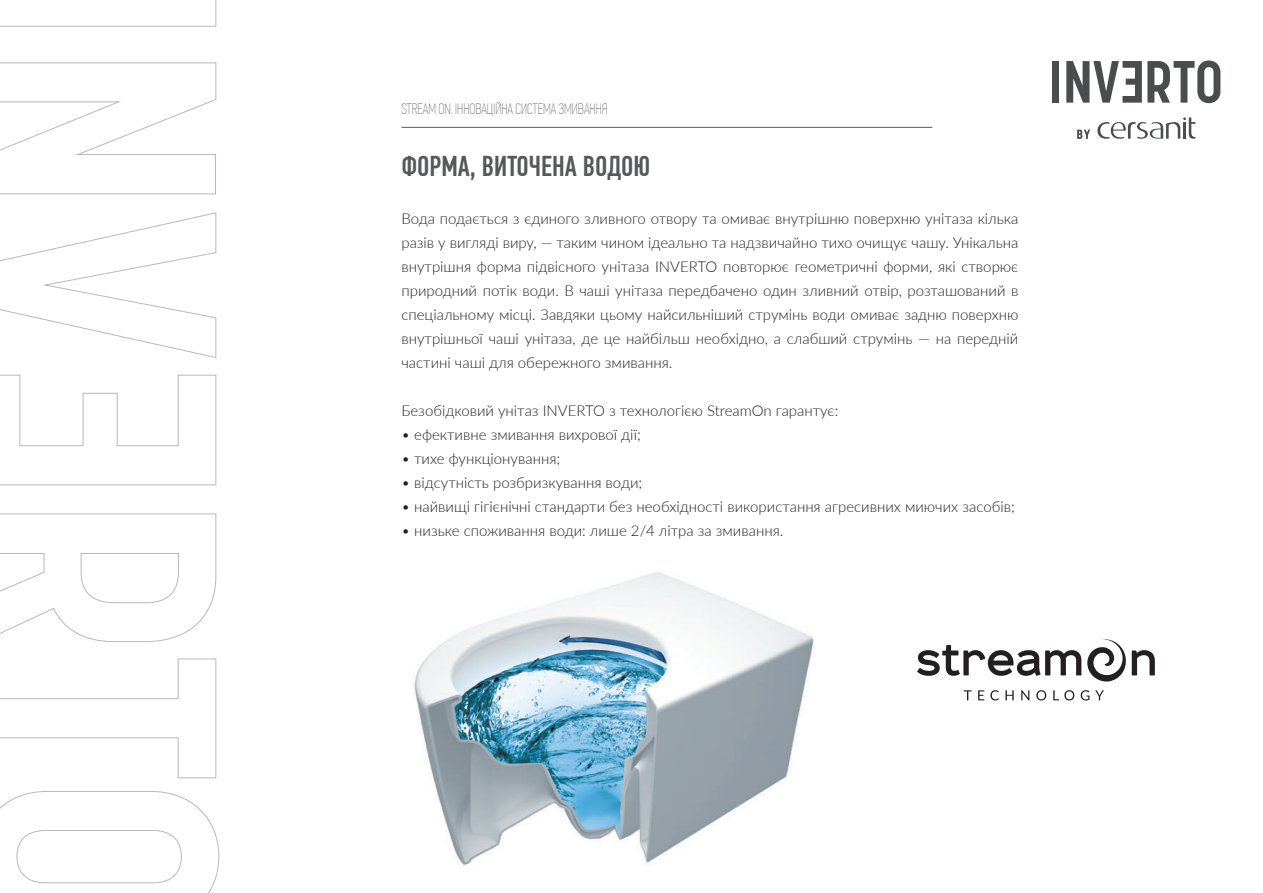
<style>
.page{position:relative;width:1263px;height:893px;background:#fff}
.page>*{position:absolute;margin:0;border:0;box-sizing:border-box;transform-origin:0 0}
.t1{font:500 28.65px "PF Din Text Comp Pro";color:#57585a}
.t2{font:300 15px/24px "Lato";color:#231f20;text-align:justify}
.t3{font:15px "PF Din Text Comp Pro X Thin";color:#57585a}
</style>
<div class="page">
<img style="left:413px;top:572px;width:401px;height:294px">
<svg style="left:0;top:0;width:216px;height:26px"></svg>
<svg style="left:0;top:62px;width:216px;height:132px"></svg>
<svg style="left:0;top:212px;width:216px;height:146px"></svg>
<svg style="left:0;top:375px;width:216px;height:110px"></svg>
<svg style="left:0;top:513px;width:216px;height:129px"></svg>
<svg style="left:0;top:658px;width:216px;height:120px"></svg>
<svg style="left:0;top:791px;width:219px;height:102px"></svg>
<hr style="left:401px;top:127px;width:531px;height:1px;background:#57585a">
<svg style="left:1097px;top:117px;width:98px;height:22px"></svg>
<svg style="left:1077px;top:130px;width:13px;height:9px"></svg>
<div style="left:1052px;top:61px;width:7px;height:42px;background:#4b4c4d"></div>
<svg style="left:1066px;top:61px;width:154px;height:42px"></svg>
<svg style="left:917px;top:645px;width:164px;height:31px"></svg>
<svg style="left:1087px;top:639px;width:68px;height:43px"></svg>
<svg style="left:964px;top:690px;width:8px;height:10px"></svg>
<svg style="left:978px;top:690px;width:6px;height:10px"></svg>
<svg style="left:990px;top:690px;width:9px;height:10px"></svg>
<svg style="left:1005px;top:690px;width:9px;height:10px"></svg>
<svg style="left:1021px;top:690px;width:8px;height:10px"></svg>
<svg style="left:1036px;top:690px;width:10px;height:10px"></svg>
<svg style="left:1053px;top:690px;width:21px;height:10px"></svg>
<svg style="left:1081px;top:690px;width:8px;height:10px"></svg>
<svg style="left:1095px;top:690px;width:9px;height:10px"></svg>
<p class="t3" style="left:401px;top:100px;width:208px">STREAM ON: ІННОВАЦІЙНА СИСТЕМА ЗМИВАННЯ</p>
<h1 class="t1" style="left:401px;top:149px;width:250px">ФОРМА, ВИТОЧЕНА ВОДОЮ</h1>
<p class="t2" style="left:401px;top:206px;width:618px">Вода подається з єдиного зливного отвору та омиває внутрішню поверхню унітаза кілька разів у вигляді виру, — таким чином ідеально та надзвичайно тихо очищує чашу. Унікальна внутрішня форма підвісного унітаза INVERTO повторює геометричні форми, які створює природний потік води. В чаші унітаза передбачено один зливний отвір, розташований в спеціальному місці. Завдяки цьому найсильніший струмінь води омиває задню поверхню внутрішньої чаші унітаза, де це найбільш необхідно, а слабший струмінь — на передній частині чаші для обережного змивання.</p>
<p class="t2" style="left:401px;top:398px;width:438px">Безобідковий унітаз INVERTO з технологією StreamOn гарантує:</p>
<p class="t2" style="left:401px;top:422px;width:241px">• ефективне змивання вихрової дії;</p>
<p class="t2" style="left:401px;top:446px;width:160px">• тихе функціонування;</p>
<p class="t2" style="left:401px;top:470px;width:242px">• відсутність розбризкування води;</p>
<p class="t2" style="left:401px;top:494px;width:615px">• найвищі гігієнічні стандарти без необхідності використання агресивних миючих засобів;</p>
<p class="t2" style="left:401px;top:518px;width:383px">• низьке споживання води: лише 2/4 літра за змивання.</p>
</div>
